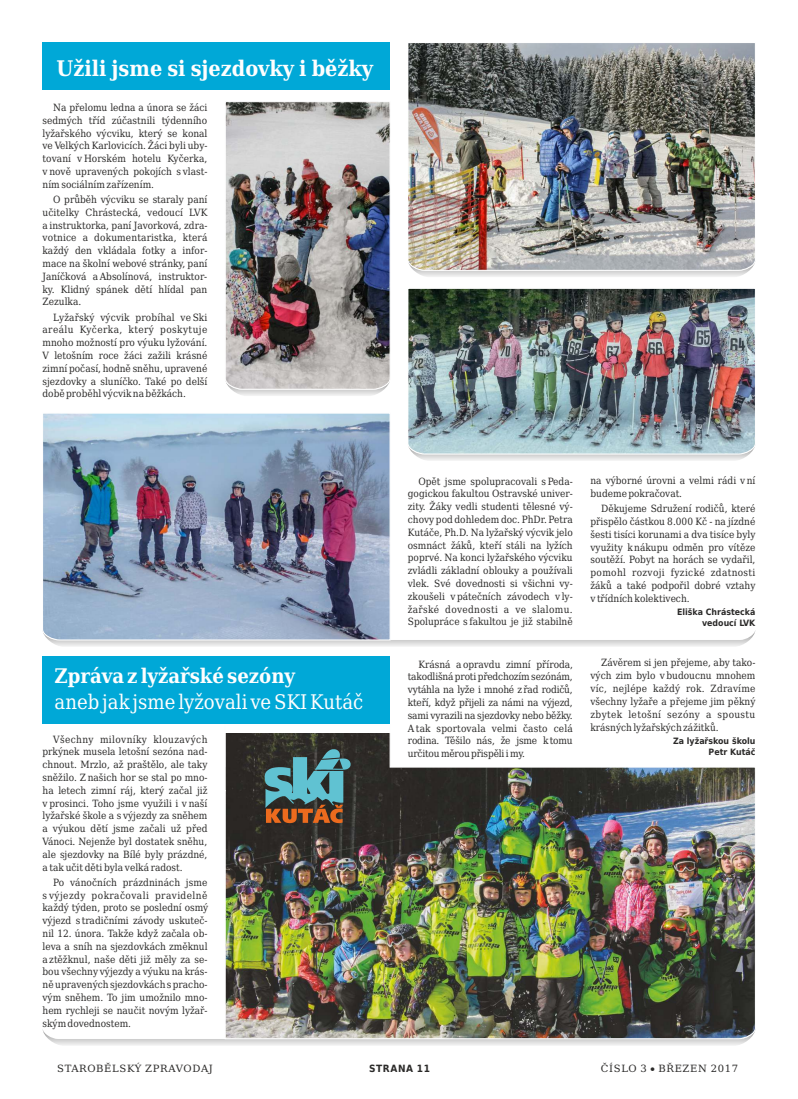
<style>
.page{position:relative;width:798px;height:1099px;background:#fff}
.page>*{position:absolute;margin:0;border:0;box-sizing:border-box;transform-origin:0 0}
.t1{font:700 21.5px "DejaVu Serif Condensed";color:#fefefe}
.t2{font:20.12px "DejaVu Serif Condensed";color:#fefefe}
.t3{font:700 20.12px "DejaVu Serif Condensed";color:#fefefe}
.t4{font:10px/12.8px "DejaVu Serif Condensed";color:#2b2a29;text-align:justify}
.t5{font:10px "DejaVu Serif";letter-spacing:.065em;color:#2b2a29}
.t6{font:700 10px "DejaVu Sans Condensed";letter-spacing:.06em;color:#2b2a29}
.t7{font:700 8.75px/10.1px "DejaVu Sans Condensed";color:#2b2a29;text-align:right}
</style>
<div class="page">
<div style="left:43px;top:656px;width:347px;height:68px;background:#00a8d7"></div>
<svg style="left:232px;top:390px;width:151px;height:6px"></svg>
<svg style="left:415px;top:271px;width:334px;height:6px"></svg>
<svg style="left:50px;top:631px;width:705px;height:15px"></svg>
<div style="left:43px;top:43px;width:347px;height:47px;background:#00a8d7"></div>
<img style="left:408px;top:43px;width:347px;height:228px">
<svg style="left:43px;top:1030px;width:706px;height:15px"></svg>
<img style="left:43px;top:413px;width:348px;height:228px">
<svg style="left:415px;top:455px;width:333px;height:6px"></svg>
<img style="left:408px;top:288px;width:347px;height:167px">
<img style="left:224px;top:733px;width:532px;height:306px">
<img style="left:225px;top:101px;width:166px;height:289px">
<svg style="left:264px;top:749px;width:86px;height:74px;background:#58716d"></svg>
<h1 class="t1" style="left:57px;top:60px;width:318px">Užili jsme si sjezdovky i běžky</h1>
<p class="t4" style="left:43px;top:102px;width:166px;text-indent:11px">Na přelomu ledna a února se žáci sedmých tříd zúčastnili týdenního lyžařského výcviku, který se konal ve Velkých Karlovicích. Žáci byli uby&shy;tovaní v Horském hotelu Kyčerka, v nově upravených pokojích s vlast&shy;ním sociálním zařízením.</p>
<p class="t4" style="left:42px;top:194px;width:166px;text-indent:11px">O průběh výcviku se staraly paní učitelky Chrástecká, vedoucí LVK a instruktorka, paní Javorková, zdra&shy;votnice a dokumentaristka, která každý den vkládala fotky a infor&shy;mace na školní webové stránky, paní Janíčková a Absolínová, instruktor&shy;ky. Klidný spánek dětí hlídal pan Zezulka.</p>
<p class="t4" style="left:42px;top:311px;width:166px;text-indent:11px">Lyžařský výcvik probíhal ve Ski areálu Kyčerka, který poskytuje mnoho možností pro výuku lyžování.<br>V letošním roce žáci zažili krásné zimní počasí, hodně sněhu, upravené sjezdovky a sluníčko. Také po delší době proběhl výcvik na běžkách.</p>
<h2 class="t3" style="left:55px;top:668px;width:242px">Zpráva z lyžařské sezóny</h2>
<h2 class="t2" style="left:55px;top:693px;width:310px">aneb jak jsme lyžovali ve SKI Kutáč</h2>
<p class="t4" style="left:43px;top:733px;width:166px;text-indent:11px">Všechny milovníky klouzavých prkýnek musela letošní sezóna nad&shy;chnout. Mrzlo, až praštělo, ale taky sněžilo. Z našich hor se stal po mno&shy;ha letech zimní ráj, který začal již v prosinci. Toho jsme využili i v naší lyžařské škole a s výjezdy za sněhem a výukou dětí jsme začali už před Vánoci. Nejenže byl dostatek sněhu, ale sjezdovky na Bílé byly prázdné, a tak učit děti byla velká radost.</p>
<p class="t4" style="left:42px;top:876px;width:167px;text-indent:11px">Po vánočních prázdninách jsme s výjezdy pokračovali pravidelně každý týden, proto se poslední osmý výjezd s tradičními závody uskuteč&shy;nil 12. února. Takže když začala ob&shy;leva a sníh na sjezdovkách změknul a ztěžknul, naše děti již měly za se&shy;bou všechny výjezdy a výuku na krás&shy;ně upravených sjezdovkách s pracho&shy;vým sněhem. To jim umožnilo mno&shy;hem rychleji se naučit novým lyžař&shy;ským dovednostem.</p>
<p class="t4" style="left:407px;top:475px;width:166px;text-indent:11px">Opět jsme spolupracovali s Peda&shy;gogickou fakultou Ostravské univer&shy;zity. Žáky vedli studenti tělesné vý&shy;chovy pod dohledem doc. PhDr. Petra Kutáče, Ph.D. Na lyžařský výcvik jelo osmnáct žáků, kteří stáli na lyžích poprvé. Na konci lyžařského výcviku zvládli základní oblouky a používali vlek. Své dovednosti si všichni vy&shy;zkoušeli v pátečních závodech v ly&shy;žařské dovednosti a ve slalomu.<br>Spolupráce s fakultou je již stabilně</p>
<p class="t4" style="left:590px;top:475px;width:166px">na výborné úrovni a velmi rádi v ní budeme pokračovat.</p>
<p class="t4" style="left:590px;top:503px;width:166px;text-indent:11px">Děkujeme Sdružení rodičů, které přispělo částkou 8.000 Kč - na jízdné šesti tisíci korunami a dva tisíce byly využity k nákupu odměn pro vítěze soutěží. Pobyt na horách se vydařil, pomohl rozvoji fyzické zdatnosti žáků a také podpořil dobré vztahy v třídních kolektivech.</p>
<p class="t7" style="left:676px;top:608px;width:80px">Eliška Chrástecká vedoucí LVK</p>
<p class="t4" style="left:407px;top:658px;width:167px;text-indent:11px">Krásná a opravdu zimní příroda, takodlišná proti předchozím sezónám, vytáhla na lyže i mnohé z řad rodičů, kteří, když přijeli za námi na výjezd, sami vyrazili na sjezdovky nebo běžky.<br>Atak sportovala velmi často celá rodina. Těšilo nás, že jsme ktomu určitou měrou přispěli i my.</p>
<p class="t4" style="left:590px;top:657px;width:166px;text-indent:11px">Závěrem si jen přejeme, aby tako&shy;vých zim bylo v budoucnu mnohem víc, nejlépe každý rok. Zdravíme všechny lyžaře a přejeme jim pěkný zbytek letošní sezóny a spoustu krásných lyžařských zážitků.</p>
<p class="t7" style="left:673px;top:736px;width:84px;line-height:11.2px">Za lyžařskou školu<br>Petr Kutáč</p>
<p class="t5" style="left:57px;top:1063px;width:157px">STAROBĚLSKÝ ZPRAVODAJ</p>
<p class="t6" style="left:369px;top:1063px;width:63px">STRANA 11</p>
<p class="t5" style="left:600px;top:1063px;width:139px">ČÍSLO 3 BŘEZEN 2017</p>
</div>
